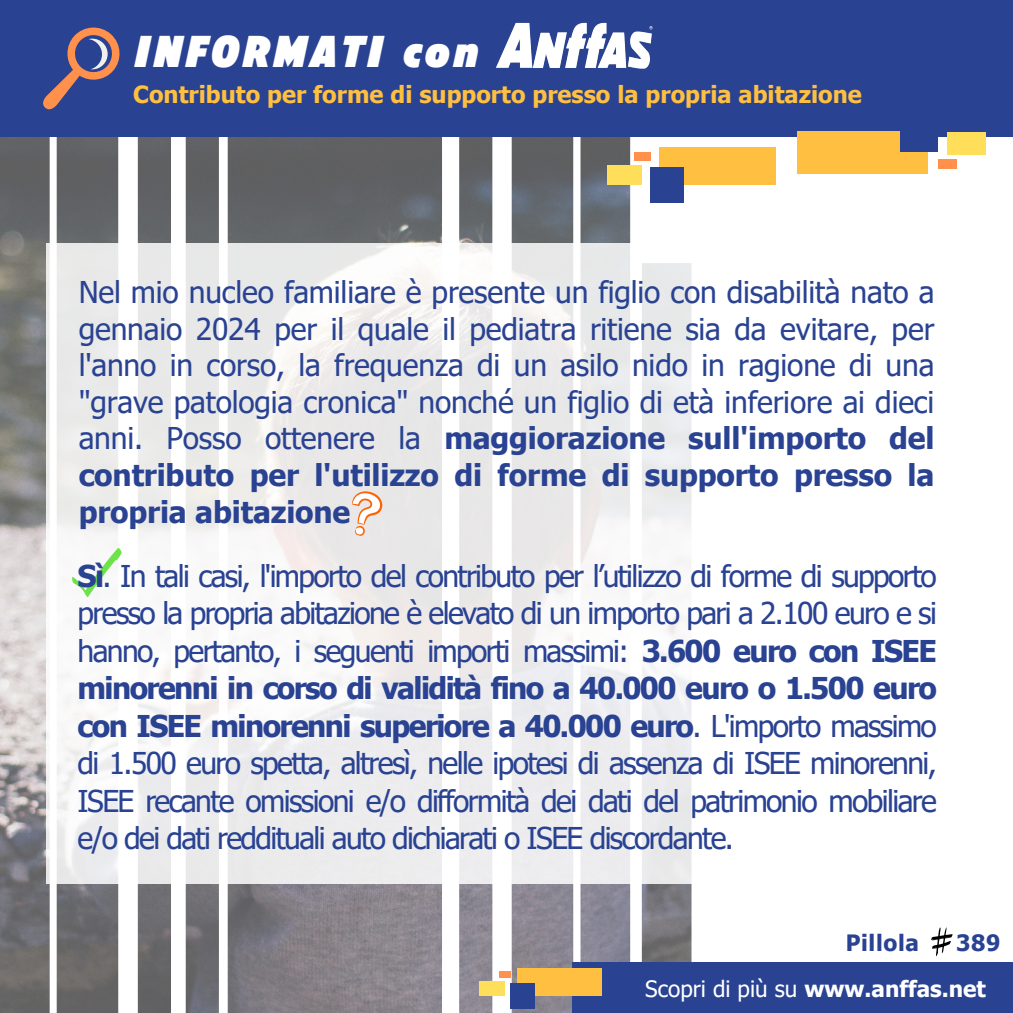
<style>
.page{position:relative;width:1013px;height:1013px;background:#fff}
.page>*{position:absolute;margin:0;border:0;box-sizing:border-box;transform-origin:0 0}
.t1{font:italic 900 44.5px "American Auto";letter-spacing:.07em;color:#fff}
.t2{font:30px/37.5px "Tahoma";letter-spacing:-.03em;color:#294292;text-align:justify}
.t3{font:700 23.62px "Tahoma";color:#ffbf40}
.t4{font:700 22.5px "Tahoma";color:#fff}
.t5{font:700 22.5px "Tahoma";letter-spacing:.03em;color:#294292}
.s1{font-weight:700}
.s2{font-weight:400}
</style>
<div class="page">
<img style="left:0;top:136px;width:691px;height:876px">
<div style="left:0;top:0;width:1012px;height:136px;background:#294292"></div>
<div style="left:572px;top:962px;width:440px;height:50px;background:#294292"></div>
<div style="left:517px;top:968px;width:85px;height:27px;background:#ffbf40"></div>
<div style="left:510px;top:982px;width:25px;height:26px;background:#294292"></div>
<div style="left:498px;top:971px;width:12px;height:6px;background:#ff914d"></div>
<div style="left:479px;top:981px;width:25px;height:14px;background:#ffde59"></div>
<svg style="left:931px;top:927px;width:21px;height:29px"></svg>
<svg style="left:43px;top:27px;width:77px;height:83px"></svg>
<img style="left:496px;top:22px;width:157px;height:47px">
<div style="left:797px;top:132px;width:131px;height:42px;background:#ffbf40"></div>
<div style="left:900px;top:112px;width:38px;height:40px;background:#294292"></div>
<div style="left:938px;top:159px;width:18px;height:10px;background:#ff914d"></div>
<div style="left:947px;top:132px;width:39px;height:22px;background:#ffde59"></div>
<div style="left:659px;top:147px;width:116px;height:38px;background:#ffbf40"></div>
<div style="left:650px;top:167px;width:34px;height:35px;background:#294292"></div>
<div style="left:634px;top:152px;width:16px;height:8px;background:#ff914d"></div>
<div style="left:607px;top:165px;width:35px;height:20px;background:#ffde59"></div>
<svg style="left:46px;top:243px;width:646px;height:640px;fill:#edeced"></svg>
<svg style="left:346px;top:487px;width:40px;height:52px"></svg>
<svg style="left:72px;top:547px;width:50px;height:51px"></svg>
<h3 class="t1" style="left:134px;top:32px;width:346px">INFORMATI con</h3>
<p class="t3" style="left:133px;top:79px;width:730px">Contributo per forme di supporto presso la propria abitazione</p>
<h2 class="t2" style="left:79px;top:273px;width:857px;line-height:36.5px">Nel mio nucleo familiare è presente un figlio con disabilità nato a gennaio 2024 per il quale il pediatra ritiene sia da evitare, per l'anno in corso, la frequenza di un asilo nido in ragione di una "grave patologia cronica" nonché un figlio di età inferiore ai dieci anni. Posso ottenere la <span class="s1">maggiorazione sull'importo del contributo per l'utilizzo di forme di supporto presso la propria abitazione</span></h2>
<p class="t2" style="left:78px;top:556px;width:860px"><span class="s1">Sì</span>. In tali casi, l'importo del contributo per l’utilizzo di forme di supporto presso la propria abitazione è elevato di un importo pari a 2.100 euro e si hanno, pertanto, i seguenti importi massimi: <span class="s1">3.600 euro con ISEE minorenni in corso di validità fino a 40.000 euro o 1.500 euro con ISEE minorenni superiore a 40.000 euro</span>. L'importo massimo di 1.500 euro spetta, altresì, nelle ipotesi di assenza di ISEE minorenni, ISEE recante omissioni e/o difformità dei dati del patrimonio mobiliare e/o dei dati reddituali auto dichiarati o ISEE discordante.</p>
<p class="t5" style="left:845px;top:928px;width:75px">Pillola</p>
<p class="t5" style="left:956px;top:928px;width:46px">389</p>
<p class="t4" style="left:645px;top:974px;width:342px"><span class="s2">Scopri di più su</span> www.anffas.net</p>
</div>
